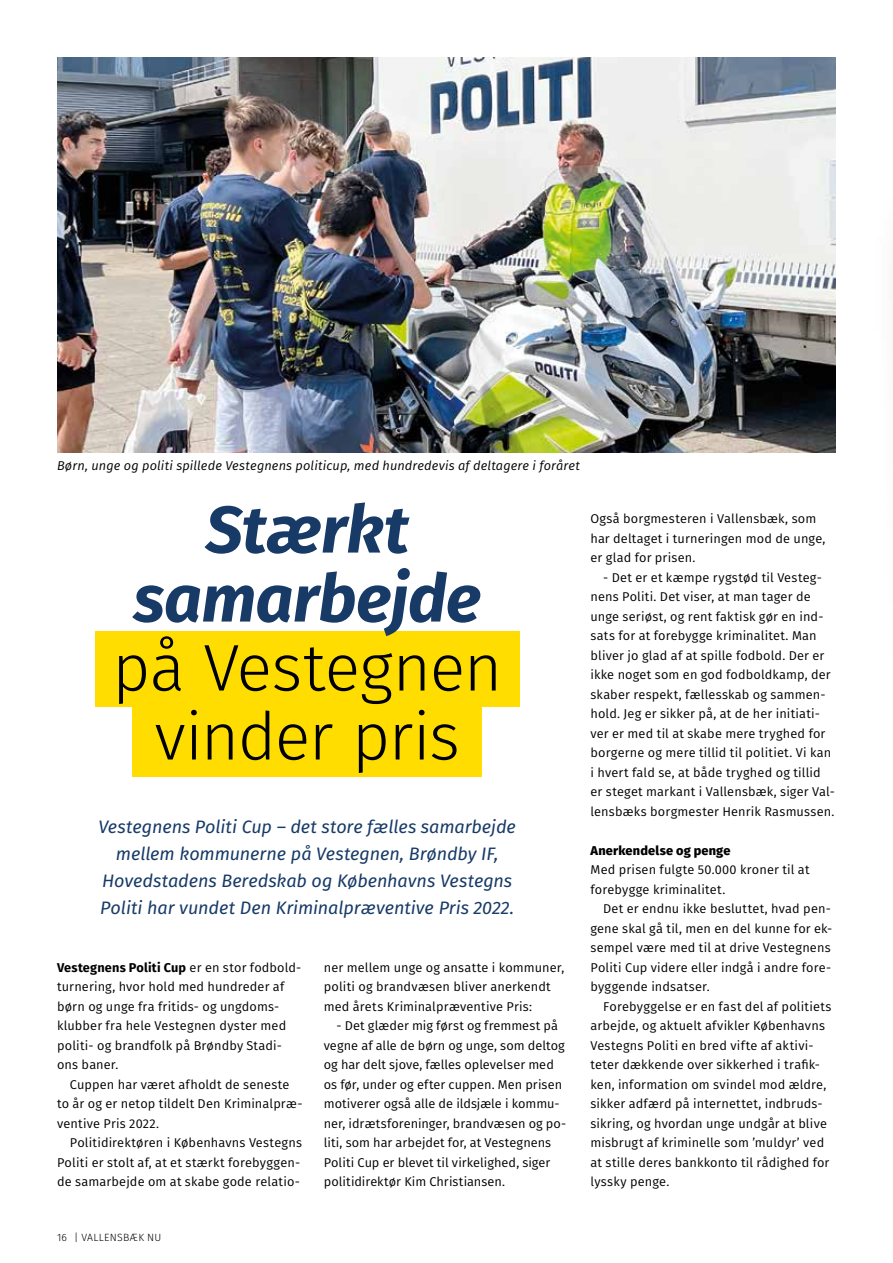
<style>
.page{position:relative;width:893px;height:1263px;background:#fff}
.page>*{position:absolute;margin:0;border:0;box-sizing:border-box;transform-origin:0 0}
.t1{font:300 66px/69px "Fira Sans";letter-spacing:-.02em;color:#000;text-align:center}
.t2{font:italic 700 66px/69px "Fira Sans";letter-spacing:-.01em;color:#173a67;text-align:center}
.t3{font:italic 18px/27px "Fira Sans";letter-spacing:-.005em;color:#173a67;text-align:center}
.t4{font:12.75px/19.5px "Fira Sans";letter-spacing:.01em;color:#000}
.t5{font:italic 12.75px "Fira Sans";letter-spacing:.01em;color:#000}
.t6{font:800 12.75px "Fira Sans";letter-spacing:.015em;color:#000}
.t7{font:300 10.5px "Fira Sans";letter-spacing:.025em;color:#000}
.s1{font-weight:700}
</style>
<div class="page">
<img style="left:57px;top:57px;width:779px;height:396px">
<div style="left:95px;top:631px;width:424px;height:76px;background:#fd0"></div>
<div style="left:133px;top:707px;width:349px;height:70px;background:#fd0"></div>
<p class="t5" style="left:57px;top:457px;width:524px">Børn, unge og politi spillede Vestegnens politicup, med hundredevis af deltagere i foråret</p>
<h1 class="t2" style="left:133px;top:495px;width:349px">Stærkt samarbejde</h1>
<h1 class="t1" style="left:112px;top:633px;width:392px">på Vestegnen vinder pris</h1>
<h2 class="t3" style="left:99px;top:813px;width:419px">Vestegnens Politi Cup – det store fælles samarbejde mellem kommunerne på Vestegnen, Brøndby IF, Hovedstadens Beredskab og Københavns Vestegns Politi har vundet Den Kriminalpræventive Pris 2022.</h2>
<p class="t4" style="left:57px;top:958px;width:246px"><span class="s1">Vestegnens Politi Cup</span> er en stor fodbold&shy;turnering, hvor hold med hundreder af børn og unge fra fritids- og ungdoms&shy;klubber fra hele Vestegnen dyster med politi- og brandfolk på Brøndby Stadi&shy;ons baner.</p>
<p class="t4" style="left:57px;top:1075px;width:247px;text-indent:13px">Cuppen har været afholdt de seneste to år og er netop tildelt Den Kriminalpræ&shy;ventive Pris 2022.</p>
<p class="t4" style="left:57px;top:1133px;width:247px;text-indent:13px">Politidirektøren i Københavns Vestegns<br>Politi er stolt af, at et stærkt forebyggen&shy;de samarbejde om at skabe gode relatio-</p>
<p class="t4" style="left:324px;top:957px;width:242px">ner mellem unge og ansatte i kommuner, politi og brandvæsen bliver anerkendt med årets Kriminalpræventive Pris:</p>
<p class="t4" style="left:324px;top:1016px;width:244px;text-indent:13px">- Det glæder mig først og fremmest på vegne af alle de børn og unge, som deltog og har delt sjove, fælles oplevelser med os før, under og efter cuppen. Men prisen motiverer også alle de ildsjæle i kommu&shy;ner, idrætsforeninger, brandvæsen og po&shy;liti, som har arbejdet for, at Vestegnens Politi Cup er blevet til virkelighed, siger politidirektør Kim Christiansen.</p>
<p class="t4" style="left:590px;top:509px;width:236px">Også borgmesteren i Vallensbæk, som har deltaget i turneringen mod de unge, er glad for prisen.</p>
<p class="t4" style="left:590px;top:567px;width:246px;text-indent:13px">- Det er et kæmpe rygstød til Vesteg&shy;nens Politi. Det viser, at man tager de unge seriøst, og rent faktisk gør en ind&shy;sats for at forebygge kriminalitet. Man bliver jo glad af at spille fodbold. Der er ikke noget som en god fodboldkamp, der skaber respekt, fællesskab og sammen&shy;hold. Jeg er sikker på, at de her initiati&shy;ver er med til at skabe mere tryghed for borgerne og mere tillid til politiet. Vi kan i hvert fald se, at både tryghed og tillid er steget markant i Vallensbæk, siger Val&shy;lensbæks borgmester Henrik Rasmussen.</p>
<p class="t6" style="left:590px;top:841px;width:142px">Anerkendelse og penge</p>
<p class="t4" style="left:590px;top:860px;width:221px">Med prisen fulgte 50.000 kroner til at forebygge kriminalitet.</p>
<p class="t4" style="left:590px;top:899px;width:243px;text-indent:13px">Det er endnu ikke besluttet, hvad pen&shy;gene skal gå til, men en del kunne for ek&shy;sempel være med til at drive Vestegnens Politi Cup videre eller indgå i andre fore&shy;byggende indsatser.</p>
<p class="t4" style="left:590px;top:996px;width:243px;text-indent:13px">Forebyggelse er en fast del af politiets arbejde, og aktuelt afvikler Københavns Vestegns Politi en bred vifte af aktivi&shy;teter dækkende over sikkerhed i trafik&shy;ken, information om svindel mod ældre, sikker adfærd på internettet, indbruds&shy;sikring, og hvordan unge undgår at blive misbrugt af kriminelle som ’muldyr’ ved at stille deres bankkonto til rådighed for lyssky penge.</p>
<p class="t7" style="left:57px;top:1230px;width:106px">16 | VALLENSBÆK NU</p>
</div>
